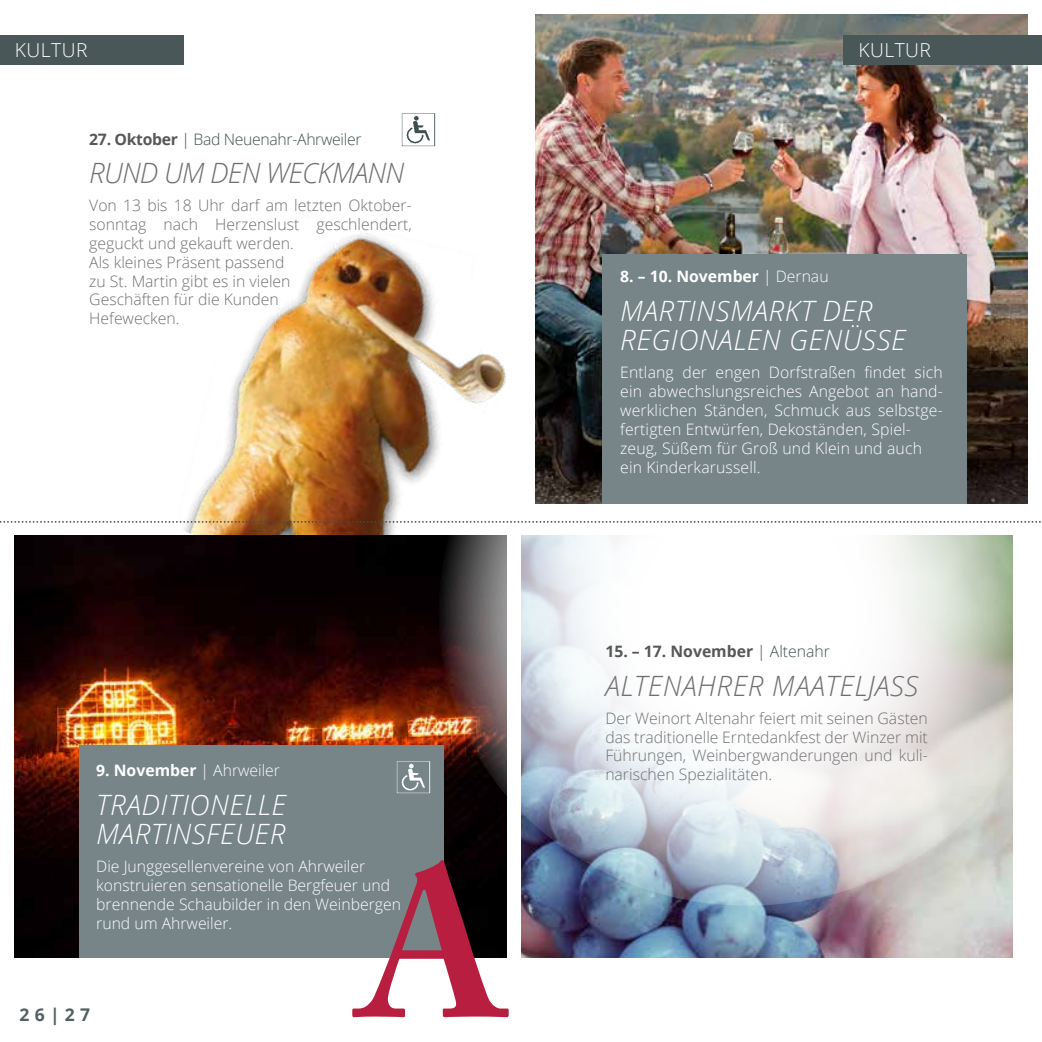
<style>
.page{position:relative;width:1042px;height:1042px;background:#fff}
.page>*{position:absolute;margin:0;border:0;box-sizing:border-box;transform-origin:0 0}
.t1{font:italic 300 28px/29.8px "Open Sans";letter-spacing:.02em;color:#fff}
.t2{font:italic 300 28px "Open Sans";letter-spacing:.02em;color:#706f6f}
.t3{font:italic 300 28px "Open Sans";letter-spacing:-.03em;color:#706f6f}
.t4{font:300 19.25px "Open Sans";letter-spacing:.025em;color:#fff}
.t5{font:700 17.5px "Open Sans";color:#526062}
.t6{font:300 15.75px/18.9px "Open Sans";letter-spacing:.01em;color:#fff}
.t7{font:300 15.75px/18.9px "Open Sans";color:#706f6f}
.t8{font:700 15.75px "Open Sans";color:#fff}
.t9{font:300 15.75px "Open Sans";letter-spacing:-.02em;color:#3f4e4f}
.t10{font:700 15.75px "Open Sans";color:#575756}
.s1{font-weight:700;color:#575756}
.s2{font-weight:300}
.s3{font-weight:300;color:#3f4e4f}
</style>
<div class="page">
<img style="left:157px;top:104px;width:379px;height:432px">
<img style="left:15px;top:536px;width:423px;height:421px">
<div style="left:79px;top:745px;width:364px;height:212px;background:#778588"></div>
<img style="left:521px;top:905px;width:491px;height:52px">
<img style="left:438px;top:319px;width:590px;height:586px">
<img style="left:536px;top:15px;width:491px;height:489px">
<div style="left:0;top:35px;width:184px;height:29px;background:#495759"></div>
<div style="left:843px;top:35px;width:199px;height:29px;background:#495759"></div>
<div style="left:603px;top:254px;width:364px;height:250px;background:#778588"></div>
<svg style="left:352px;top:860px;width:157px;height:157px"></svg>
<svg style="left:0;top:521px;width:1041px;height:2px"></svg>
<img style="left:397px;top:761px;width:33px;height:33px">
<p class="t4" style="left:15px;top:36px;width:74px">KULTUR</p>
<p class="t4" style="left:858px;top:36px;width:74px">KULTUR</p>
<p class="t9" style="left:89px;top:128px;width:274px"><span class="s1">27. Oktober</span> | Bad Neuenahr-Ahrweiler</p>
<h1 class="t3" style="left:89px;top:153px;width:316px">RUND UM DEN WECKMANN</h1>
<p class="t7" style="left:89px;top:195px;width:324px">Von 13 bis 18 Uhr darf am letzten Oktober&shy;sonntag nach Herzenslust geschlendert, geguckt und gekauft werden.<br>Als kleines Präsent passend<br>zu St. Martin gibt es in vielen<br>Geschäften für die Kunden<br>Hefewecken.</p>
<p class="t8" style="left:96px;top:759px;width:185px">9. November <span class="s2">| Ahrweiler</span></p>
<h1 class="t1" style="left:96px;top:789px;width:191px">TRADITIONELLE<br>MARTINSFEUER</h1>
<p class="t6" style="left:96px;top:856px;width:306px">Die Junggesellenvereine von Ahrweiler konstruieren sensationelle Bergfeuer und brennende Schaubilder in den Weinbergen rund um Ahrweiler.</p>
<p class="t5" style="left:20px;top:1002px;width:72px">26|27</p>
<p class="t8" style="left:620px;top:265px;width:210px">8. – 10. November <span class="s2">| Dernau</span></p>
<h1 class="t1" style="left:620px;top:295px;width:287px">MARTINSMARKT DER<br>REGIONALEN GENÜSSE</h1>
<p class="t6" style="left:620px;top:362px;width:324px">Entlang der engen Dorfstraßen findet sich ein abwechslungsreiches Angebot an hand&shy;werklichen Ständen, Schmuck aus selbstge&shy;fertigten Entwürfen, Dekoständen, Spiel&shy;zeug, Süßem für Groß und Klein und auch ein Kinderkarussell.</p>
<p class="t10" style="left:605px;top:640px;width:226px">15. – 17. November <span class="s3">| Altenahr</span></p>
<h1 class="t2" style="left:605px;top:666px;width:315px">ALTENAHRER MAATELJASS</h1>
<p class="t7" style="left:605px;top:708px;width:324px;text-align:justify">Der Weinort Altenahr feiert mit seinen Gästen das traditionelle Erntedankfest der Winzer mit Führungen, Weinbergwanderungen und kuli&shy;narischen Spezialitäten.</p>
</div>
